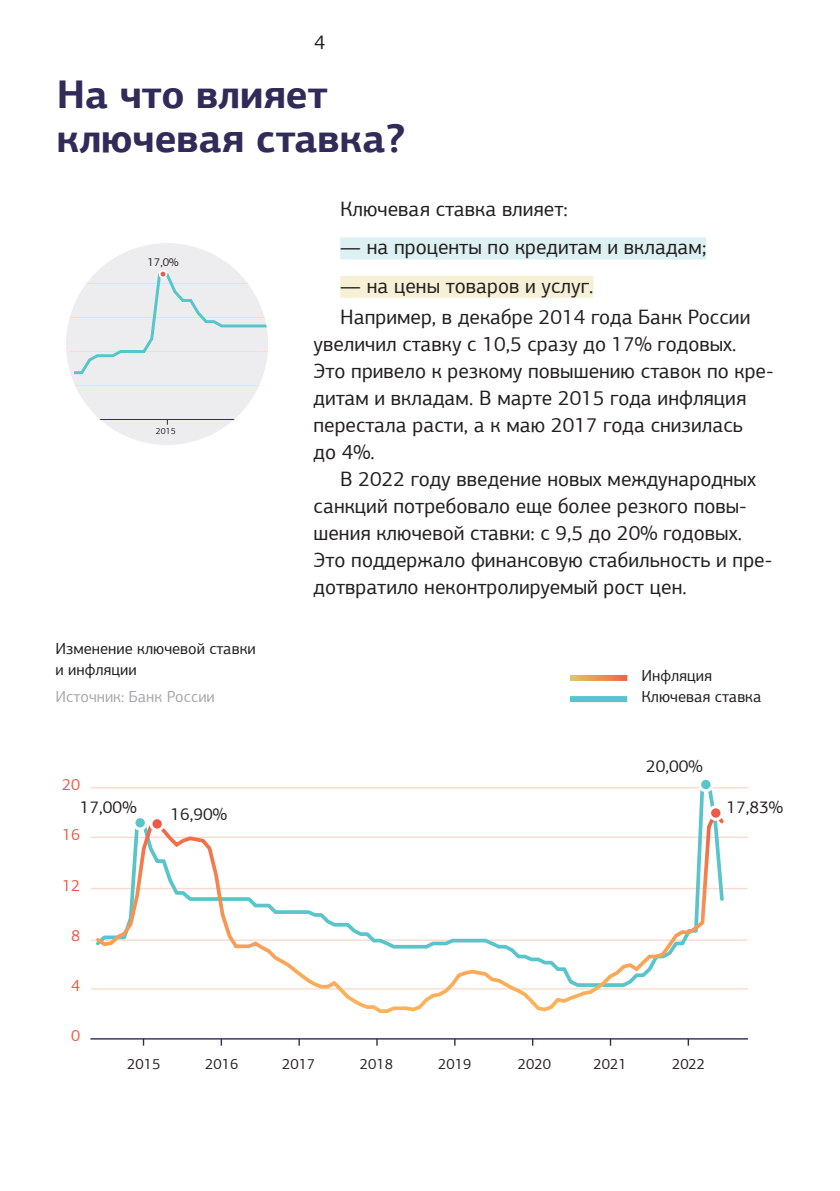
<style>
.page{position:relative;width:840px;height:1191px;background:#fff}
.page>*{position:absolute;margin:0;border:0;box-sizing:border-box;transform-origin:0 0}
.t1{font:700 40px/44px "PF Agora Sans Pro";color:#302b58}
.t2{font:20.8px/27px "PF Agora Sans Pro";color:#231f20}
.t3{font:20px "PF Agora Sans Pro";color:#231f20}
.t4{font:17.4px "PF Agora Sans Pro";color:#231f20}
.t5{font:16.2px "PF Agora Sans Pro";color:#f05946}
.t6{font:16px/21px "PF Agora Sans Pro";color:#231f20}
.t7{font:16px "PF Agora Sans Pro";color:#a8a9ad}
.t8{font:14.8px "PF Agora Sans Pro";color:#231f20}
.t9{font:11.6px "PF Agora Sans Pro";color:#231f20}
.t10{font:8.8px "PF Agora Sans Pro";color:#231f20}
</style>
<div class="page">
<hr style="left:91px;top:988px;width:656px;height:1px;background:#fcdacd">
<hr style="left:91px;top:939px;width:656px;height:2px;background:#fcdacd">
<hr style="left:91px;top:888px;width:656px;height:1px;background:#fcdacd">
<hr style="left:91px;top:836px;width:656px;height:2px;background:#fcdacd">
<hr style="left:91px;top:787px;width:656px;height:1px;background:#fcdacd">
<hr style="left:90px;top:1038px;width:657px;height:1px;background:#302b58">
<svg style="left:220px;top:1038px;width:2px;height:7px"></svg>
<svg style="left:298px;top:1038px;width:2px;height:7px"></svg>
<svg style="left:609px;top:1038px;width:2px;height:7px"></svg>
<svg style="left:92px;top:787px;width:633px;height:153px"></svg>
<svg style="left:93px;top:805px;width:633px;height:208px"></svg>
<svg style="left:699px;top:778px;width:12px;height:12px"></svg>
<div style="left:697px;top:777px;width:16px;height:15px;border:3px solid #fff;border-radius:50%"></div>
<svg style="left:709px;top:807px;width:12px;height:12px"></svg>
<div style="left:707px;top:805px;width:16px;height:15px;border:3px solid #fff;border-radius:50%"></div>
<div style="left:134px;top:816px;width:12px;height:13px;background:#59c5cb;border-radius:50%"></div>
<div style="left:132px;top:815px;width:16px;height:15px;border:3px solid #fff;border-radius:50%"></div>
<div style="left:151px;top:817px;width:12px;height:13px;background:#f05947;border-radius:50%"></div>
<div style="left:149px;top:816px;width:16px;height:15px;border:3px solid #fff;border-radius:50%"></div>
<div style="left:340px;top:237px;width:366px;height:22px;background:#ddf1f2"></div>
<div style="left:340px;top:276px;width:253px;height:22px;background:#f5f0d6"></div>
<svg style="left:570px;top:675px;width:57px;height:6px"></svg>
<div style="left:569px;top:696px;width:58px;height:6px;background:#57c5c9"></div>
<div style="left:66px;top:243px;width:202px;height:202px;background:#ededf0;border-radius:50%"></div>
<hr style="left:70px;top:385px;width:198px;height:1px;background:#fcdacd">
<hr style="left:70px;top:351px;width:198px;height:1px;background:#fcdacd">
<hr style="left:70px;top:317px;width:198px;height:1px;background:#fcdacd">
<hr style="left:70px;top:283px;width:198px;height:1px;background:#fcdacd">
<hr style="left:70px;top:419px;width:198px;height:1px;background:#302b58">
<svg style="left:71px;top:273px;width:197px;height:102px"></svg>
<div style="left:159px;top:270px;width:8px;height:8px;border:2px solid #fff;border-radius:50%"></div>
<p class="t3" style="left:314px;top:30px;width:13px">4</p>
<h1 class="t1" style="left:57px;top:72px;width:350px">На что влияет ключевая ставка?</h1>
<p class="t2" style="left:340px;top:195px;width:229px">Ключевая ставка влияет:</p>
<p class="t2" style="left:340px;top:234px;width:367px">— на проценты по кредитам и вкладам;</p>
<p class="t2" style="left:340px;top:270px;width:411px;line-height:31.4px">— на цены товаров и услуг.<br>Например, в декабре 2014 года Банк России</p>
<p class="t2" style="left:313px;top:330px;width:461px">увеличил ставку с 10,5 сразу до 17% годовых.<br>Это привело к резкому повышению ставок по кре&shy;дитам и вкладам. В марте 2015 года инфляция перестала расти, а к маю 2017 года снизилась<br>до 4%.</p>
<p class="t2" style="left:313px;top:465px;width:460px;text-indent:27px">В 2022 году введение новых международных санкций потребовало еще более резкого повы&shy;шения ключевой ставки: с 9,5 до 20% годовых.<br>Это поддержало финансовую стабильность и пре&shy;дотвратило неконтролируемый рост цен.</p>
<p class="t9" style="left:147px;top:255px;width:33px">17,0%</p>
<p class="t9" style="left:422px;top:360px;width:26px">7,8%</p>
<p class="t10" style="left:156px;top:426px;width:21px">2015</p>
<p class="t10" style="left:344px;top:426px;width:21px">2017</p>
<p class="t10" style="left:437px;top:426px;width:21px">2018</p>
<p class="t6" style="left:56px;top:638px;width:201px">Изменение ключевой ставки и инфляции</p>
<p class="t7" style="left:56px;top:687px;width:161px">Источник: Банк России</p>
<p class="t5" style="left:62px;top:774px;width:20px">20</p>
<p class="t4" style="left:80px;top:797px;width:58px">17,00%</p>
<p class="t4" style="left:170px;top:803px;width:58px">16,90%</p>
<p class="t5" style="left:62px;top:825px;width:20px">16</p>
<p class="t5" style="left:62px;top:875px;width:20px">12</p>
<p class="t5" style="left:71px;top:925px;width:11px">8</p>
<p class="t5" style="left:71px;top:976px;width:11px">4</p>
<p class="t5" style="left:71px;top:1026px;width:11px">0</p>
<p class="t6" style="left:641px;top:665px;width:122px">Инфляция<br>Ключевая ставка</p>
<p class="t4" style="left:645px;top:755px;width:58px">20,00%</p>
<p class="t4" style="left:726px;top:797px;width:58px">17,83%</p>
<p class="t8" style="left:127px;top:1054px;width:35px">2015</p>
<p class="t8" style="left:205px;top:1054px;width:35px">2016</p>
<p class="t8" style="left:282px;top:1054px;width:35px">2017</p>
<p class="t8" style="left:360px;top:1054px;width:35px">2018</p>
<p class="t8" style="left:438px;top:1054px;width:35px">2019</p>
<p class="t8" style="left:517px;top:1054px;width:35px">2020</p>
<p class="t8" style="left:593px;top:1054px;width:35px">2021</p>
<p class="t8" style="left:671px;top:1054px;width:35px">2022</p>
</div>
